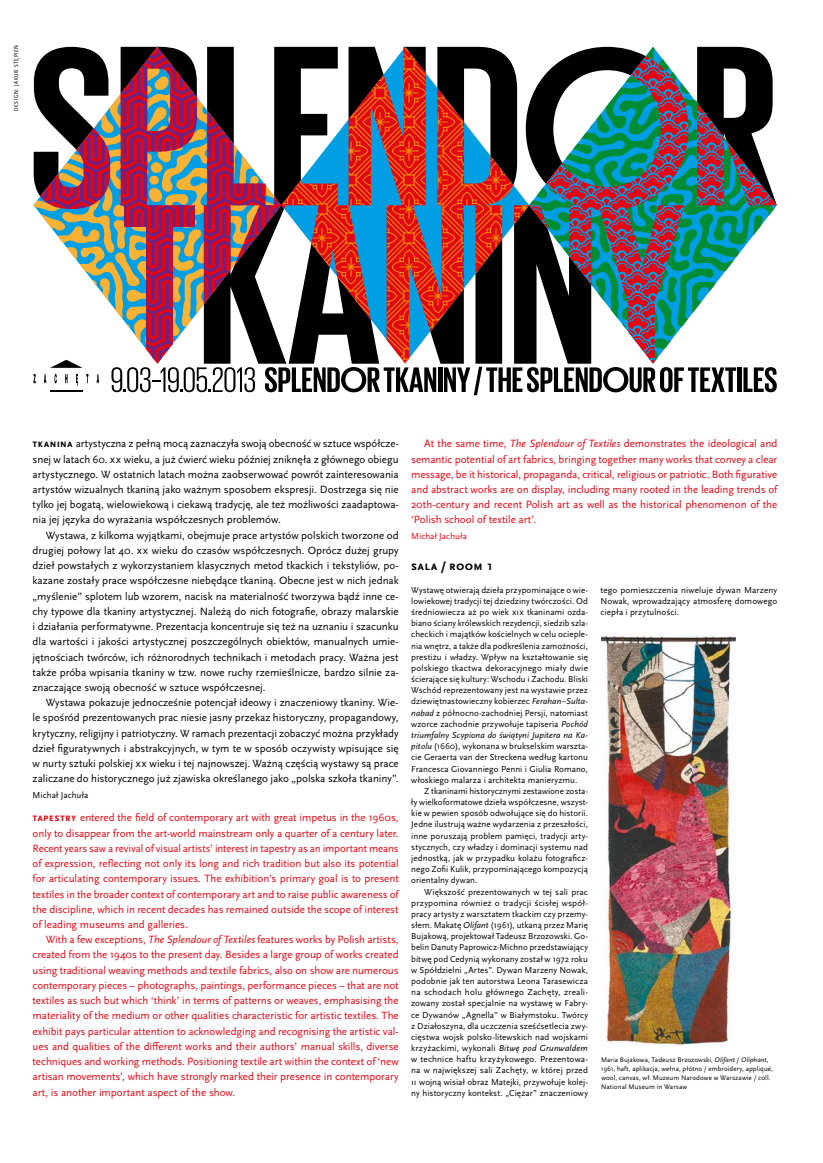
<style>
.page{position:relative;width:823px;height:1163px;background:#fff}
.page>*{position:absolute;margin:0;border:0;box-sizing:border-box;transform-origin:0 0}
.t1{font:700 13px "Scala Sans Pro";letter-spacing:.02em;color:#000}
.t2{font:11px/15.2px "Scala Sans Pro";color:#e30613;text-align:justify}
.t3{font:11px/15.2px "Scala Sans Pro";color:#000;text-align:justify}
.t4{font:9px/11.2px "Scala Sans Pro";letter-spacing:.005em;color:#000;text-align:justify}
.t5{font:9px "Scala Sans Pro";letter-spacing:.005em;color:#e30613}
.t6{font:7px/8.9px "Scala Sans Pro";letter-spacing:.01em;color:#000}
.t7{font:condensed 6px "Scala Sans Pro";letter-spacing:.1em;color:#000}
.s1{font-weight:700}
.s2{font-style:italic}
</style>
<div class="page">
<svg style="left:33px;top:47px;width:743px;height:348px"></svg>
<img style="left:601px;top:633px;width:133px;height:412px">
<p class="t7" style="left:13px;top:111px;width:68px;rotate:-90deg">design: Jakub Stępień</p>
<p class="t3" style="left:33px;top:436px;width:367px"><span class="s1">Tkanina</span> artystyczna z pełną mocą zaznaczyła swoją obecność w sztuce współcze&shy;snej w latach 60. XX wieku, a już ćwierć wieku później zniknęła z głównego obiegu artystycznego. W ostatnich latach można zaobserwować powrót zainteresowania artystów wizualnych tkaniną jako ważnym sposobem ekspresji. Dostrzega się nie tylko jej bogatą, wielowiekową i ciekawą tradycję, ale też możliwości zaadaptowa&shy;nia jej języka do wyrażania współczesnych problemów.</p>
<p class="t3" style="left:33px;top:527px;width:367px;text-indent:13px">Wystawa, z kilkoma wyjątkami, obejmuje prace artystów polskich tworzone od drugiej połowy lat 40. XX wieku do czasów współczesnych. Oprócz dużej grupy dzieł powstałych z wykorzystaniem klasycznych metod tkackich i tekstyliów, po&shy;kazane zostały prace współczesne niebędące tkaniną. Obecne jest w nich jednak „myślenie” splotem lub wzorem, nacisk na materialność tworzywa bądź inne ce&shy;chy typowe dla tkaniny artystycznej. Należą do nich fotografie, obrazy malarskie i działania performatywne. Prezentacja koncentruje się też na uznaniu i szacunku dla wartości i jakości artystycznej poszczególnych obiektów, manualnych umie&shy;jętnościach twórców, ich różnorodnych technikach i metodach pracy. Ważna jest także próba wpisania tkaniny w tzw. nowe ruchy rzemieślnicze, bardzo silnie za&shy;znaczające swoją obecność w sztuce współczesnej.</p>
<p class="t3" style="left:33px;top:695px;width:367px;text-indent:13px">Wystawa pokazuje jednocześnie potencjał ideowy i znaczeniowy tkaniny. Wie&shy;le spośród prezentowanych prac niesie jasny przekaz historyczny, propagandowy, krytyczny, religijny i patriotyczny. W ramach prezentacji zobaczyć można przykłady dzieł figuratywnych i abstrakcyjnych, w tym te w sposób oczywisty wpisujące się w nurty sztuki polskiej XX wieku i tej najnowszej. Ważną częścią wystawy są prace zaliczane do historycznego już zjawiska określanego jako „polska szkoła tkaniny”.</p>
<p class="t4" style="left:33px;top:789px;width:57px">Michał Jachuła</p>
<p class="t2" style="left:33px;top:810px;width:367px"><span class="s1">Tapestry</span> entered the field of contemporary art with great impetus in the 1960s, only to disappear from the art-world mainstream only a quarter of a century later.<br>Recent years saw a revival of visual artists’ interest in tapestry as an important means of expression, reflecting not only its long and rich tradition but also its potential for articulating contemporary issues. The exhibition’s primary goal is to present textiles in the broader context of contemporary art and to raise public awareness of the discipline, which in recent decades has remained outside the scope of interest of leading museums and galleries.</p>
<p class="t2" style="left:33px;top:931px;width:367px;text-indent:13px">With a few exceptions, <span class="s2">The Splendour of Textiles</span> features works by Polish artists, created from the 1940s to the present day. Besides a large group of works created using traditional weaving methods and textile fabrics, also on show are numerous contemporary pieces – photographs, paintings, performance pieces – that are not textiles as such but which ‘think’ in terms of patterns or weaves, emphasising the materiality of the medium or other qualities characteristic for artistic textiles. The exhibit pays particular attention to acknowledging and recognising the artistic val&shy;ues and qualities of the different works and their authors’ manual skills, diverse techniques and working methods. Positioning textile art within the context of ‘new artisan movements’, which have strongly marked their presence in contemporary art, is another important aspect of the show.</p>
<p class="t2" style="left:411px;top:436px;width:367px;text-indent:13px">At the same time, <span class="s2">The Splendour of Textiles</span> demonstrates the ideological and semantic potential of art fabrics, bringing together many works that convey a clear message, be it historical, propaganda, critical, religious or patriotic. Both figurative and abstract works are on display, including many rooted in the leading trends of 20th-century and recent Polish art as well as the historical phenomenon of the ‘Polish school of textile art’.</p>
<p class="t5" style="left:411px;top:530px;width:57px">Michał Jachuła</p>
<h1 class="t1" style="left:411px;top:558px;width:83px">sala / room 1</h1>
<p class="t4" style="left:411px;top:584px;width:178px">Wystawę otwierają dzieła przypominające o wie&shy;lowiekowej tradycji tej dziedziny twórczości. Od średniowiecza aż po wiek XIX tkaninami ozda&shy;biano ściany królewskich rezydencji, siedzib szla&shy;checkich i majątków kościelnych w celu ocieple&shy;nia wnętrz, a także dla podkreślenia zamożności, prestiżu i władzy. Wpływ na kształtowanie się polskiego tkactwa dekoracyjnego miały dwie ścierające się kultury: Wschodu i Zachodu. Bliski Wschód reprezentowany jest na wystawie przez dziewiętnastowieczny kobierzec <span class="s2">Ferahan–Sulta&shy;nabad</span> z północno-zachodniej Persji, natomiast wzorce zachodnie przywołuje tapiseria <span class="s2">Pochód triumfalny Scypiona do świątyni Jupitera na Ka&shy;pitolu</span> (1660), wykonana w brukselskim warszta&shy;cie Geraerta van der Streckena według kartonu Francesca Giovanniego Penni i Giulia Romano, włoskiego malarza i architekta manieryzmu.</p>
<p class="t4" style="left:411px;top:785px;width:178px;text-indent:13px">Z tkaninami historycznymi zestawione zosta&shy;ły wielkoformatowe dzieła współczesne, wszyst&shy;kie w pewien sposób odwołujące się do historii.<br>Jedne ilustrują ważne wydarzenia z przeszłości, inne poruszają problem pamięci, tradycji arty&shy;stycznych, czy władzy i dominacji systemu nad jednostką, jak w przypadku kolażu fotograficz&shy;nego Zofii Kulik, przypominającego kompozycją orientalny dywan.</p>
<p class="t4" style="left:411px;top:885px;width:178px;text-indent:13px">Większość prezentowanych w tej sali prac przypomina również o tradycji ścisłej współ&shy;pracy artysty z warsztatem tkackim czy przemy&shy;słem. Makatę <span class="s2">Olifant</span> (1961), utkaną przez Marię Bujakową, projektował Tadeusz Brzozowski. Go&shy;belin Danuty Paprowicz-Michno przedstawiający bitwę pod Cedynią wykonany został w 1972 roku w Spółdzielni „Artes”. Dywan Marzeny Nowak, podobnie jak ten autorstwa Leona Tarasewicza na schodach holu głównego Zachęty, zreali&shy;zowany został specjalnie na wystawę w Fabry&shy;ce Dywanów „Agnella” w Białymstoku. Twórcy z Działoszyna, dla uczczenia sześćsetlecia zwy&shy;cięstwa wojsk polsko-litewskich nad wojskami krzyżackimi, wykonali <span class="s2">Bitwę pod Grunwaldem </span>w technice haftu krzyżykowego. Prezentowa&shy;na w największej sali Zachęty, w której przed II wojną wisiał obraz Matejki, przywołuje kolej&shy;ny historyczny kontekst. „Ciężar” znaczeniowy</p>
<p class="t4" style="left:600px;top:584px;width:178px">tego pomieszczenia niweluje dywan Marzeny Nowak, wprowadzający atmosferę domowego ciepła i przytulności.</p>
<p class="t6" style="left:600px;top:1055px;width:174px">Maria Bujakowa, Tadeusz Brzozowski, <span class="s2">Olifant</span> / <span class="s2">Oliphant</span>, 1961, haft, aplikacja, wełna, płótno / embroidery, appliqué, wool, canvas, wł. Muzeum Narodowe w Warszawie / coll.<br>National Museum in Warsaw</p>
</div>
